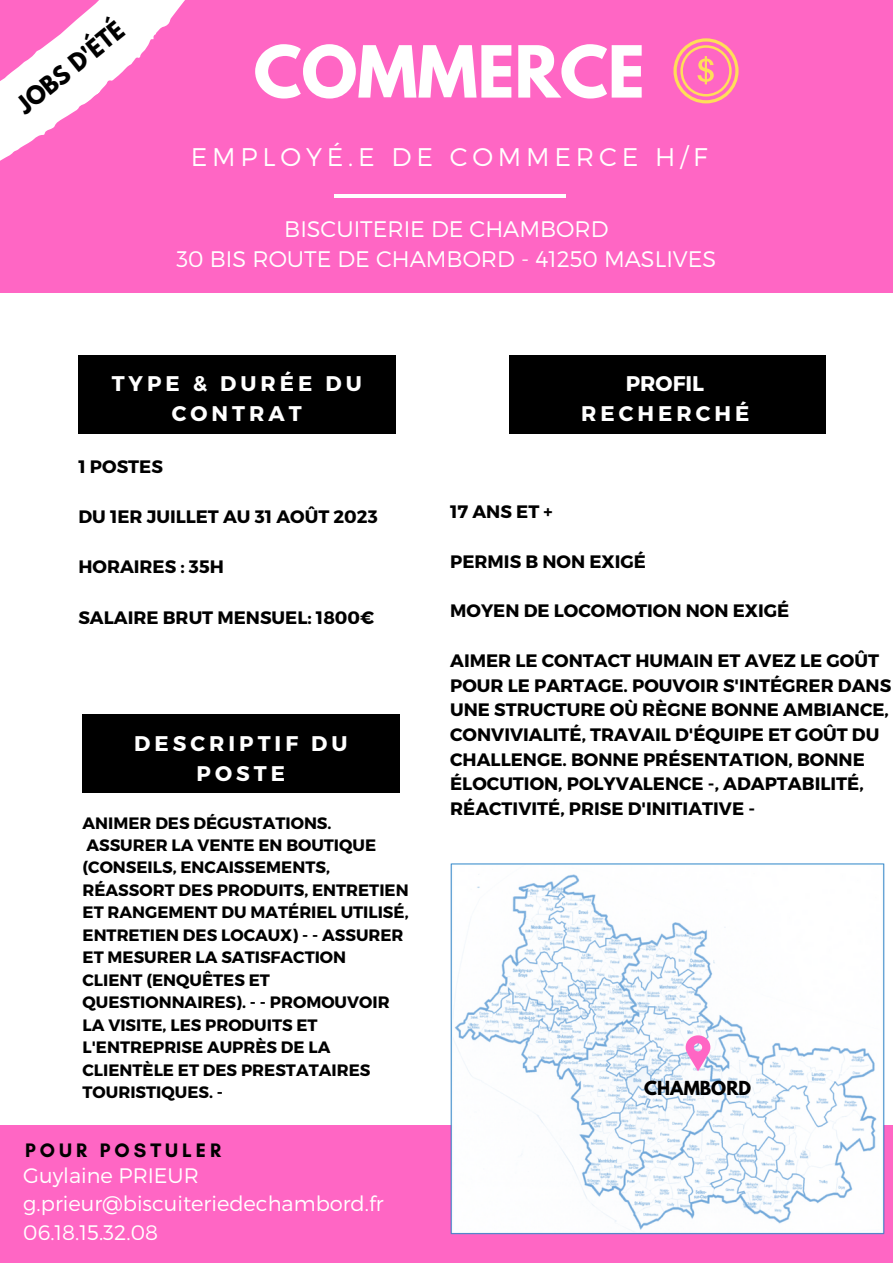
<style>
.page{position:relative;width:893px;height:1264px;background:#fff}
.page>*{position:absolute;margin:0;border:0;box-sizing:border-box;transform-origin:0 0}
.t1{font:700 63.6px "League Spartan";color:#fff}
.t2{font:300 25.5px "Montserrat";letter-spacing:.19em;color:#fff}
.t3{font:300 22.5px/30.5px "Montserrat";color:#fff;text-align:center}
.t4{font:700 22.5px "League Spartan";color:#000}
.t5{font:700 21.15px/29.5px "Montserrat";letter-spacing:.19em;color:#fff;text-align:center}
.t6{font:300 21px/28.5px "Montserrat";color:#fff}
.t7{font:700 19.8px "Glacial Indifference";letter-spacing:.2em;color:#000}
.t8{font:700 18px/24.8px "Montserrat";color:#000}
.t9{font:700 17.1px "League Spartan";color:#000}
.t10{font:700 16.5px/22.5px "Montserrat";color:#000}
</style>
<div class="page">
<div style="left:0;top:0;width:892px;height:292px;background:#ff66c4"></div>
<hr style="left:334px;top:194px;width:232px;height:3px;background:#fff">
<div style="left:78px;top:354px;width:317px;height:79px;background:#000"></div>
<div style="left:0;top:1125px;width:892px;height:137px;background:#ff66c4"></div>
<div style="left:83px;top:714px;width:316px;height:79px;background:#000"></div>
<div style="left:509px;top:354px;width:316px;height:79px;background:#000"></div>
<svg style="left:673px;top:38px;width:65px;height:65px"></svg>
<svg style="left:0;top:0;width:185px;height:161px"></svg>
<img style="left:450px;top:863px;width:434px;height:371px">
<svg style="left:685px;top:1035px;width:25px;height:36px"></svg>
<p class="t4" style="left:13px;top:99px;width:131px;rotate:-39deg">JOBS D'ÉTÉ</p>
<h1 class="t1" style="left:254px;top:40px;width:392px">COMMERCE</h1>
<h2 class="t2" style="left:191px;top:140px;width:518px">EMPLOYÉ.E DE COMMERCE H/F</h2>
<p class="t3" style="left:176px;top:212px;width:541px">BISCUITERIE DE CHAMBORD<br>30 BIS ROUTE DE CHAMBORD - 41250 MASLIVES</p>
<p class="t5" style="left:112px;top:368px;width:251px">TYPE &amp; DURÉE DU<br>CONTRAT</p>
<p class="t8" style="left:78px;top:453px;width:86px">1 POSTES</p>
<p class="t8" style="left:78px;top:503px;width:301px">DU 1ER JUILLET AU 31 AOÛT 2023</p>
<p class="t8" style="left:78px;top:553px;width:147px">HORAIRES : 35H</p>
<p class="t8" style="left:78px;top:604px;width:297px">SALAIRE BRUT MENSUEL: 1800€</p>
<p class="t5" style="left:134px;top:727px;width:215px">DESCRIPTIF DU<br>POSTE</p>
<p class="t10" style="left:83px;top:810px;width:327px">ANIMER DES DÉGUSTATIONS.<br>ASSURER LA VENTE EN BOUTIQUE (CONSEILS, ENCAISSEMENTS,<br>RÉASSORT DES PRODUITS, ENTRETIEN<br>ET RANGEMENT DU MATÉRIEL UTILISÉ,<br>ENTRETIEN DES LOCAUX) - - ASSURER<br>ET MESURER LA SATISFACTION<br>CLIENT (ENQUÊTES ET<br>QUESTIONNAIRES). - - PROMOUVOIR<br>LA VISITE, LES PRODUITS ET<br>L'ENTREPRISE AUPRÈS DE LA<br>CLIENTÈLE ET DES PRESTATAIRES<br>TOURISTIQUES. -</p>
<p class="t7" style="left:25px;top:1138px;width:197px">POUR POSTULER</p>
<p class="t6" style="left:23px;top:1160px;width:362px">Guylaine PRIEUR g.prieur@biscuiteriedechambord.fr<br>06.18.15.32.08</p>
<p class="t5" style="left:581px;top:368px;width:170px">PROFIL<br>RECHERCHÉ</p>
<p class="t8" style="left:450px;top:498px;width:104px">17 ANS ET +</p>
<p class="t8" style="left:450px;top:548px;width:197px">PERMIS B NON EXIGÉ</p>
<p class="t8" style="left:450px;top:597px;width:340px">MOYEN DE LOCOMOTION NON EXIGÉ</p>
<p class="t8" style="left:450px;top:647px;width:442px">AIMER LE CONTACT HUMAIN ET AVEZ LE GOÛT POUR LE PARTAGE. POUVOIR S'INTÉGRER DANS UNE STRUCTURE OÙ RÈGNE BONNE AMBIANCE, CONVIVIALITÉ, TRAVAIL D'ÉQUIPE ET GOÛT DU CHALLENGE. BONNE PRÉSENTATION, BONNE ÉLOCUTION, POLYVALENCE -, ADAPTABILITÉ, RÉACTIVITÉ, PRISE D'INITIATIVE -</p>
<p class="t9" style="left:644px;top:1079px;width:108px">CHAMBORD</p>
</div>
